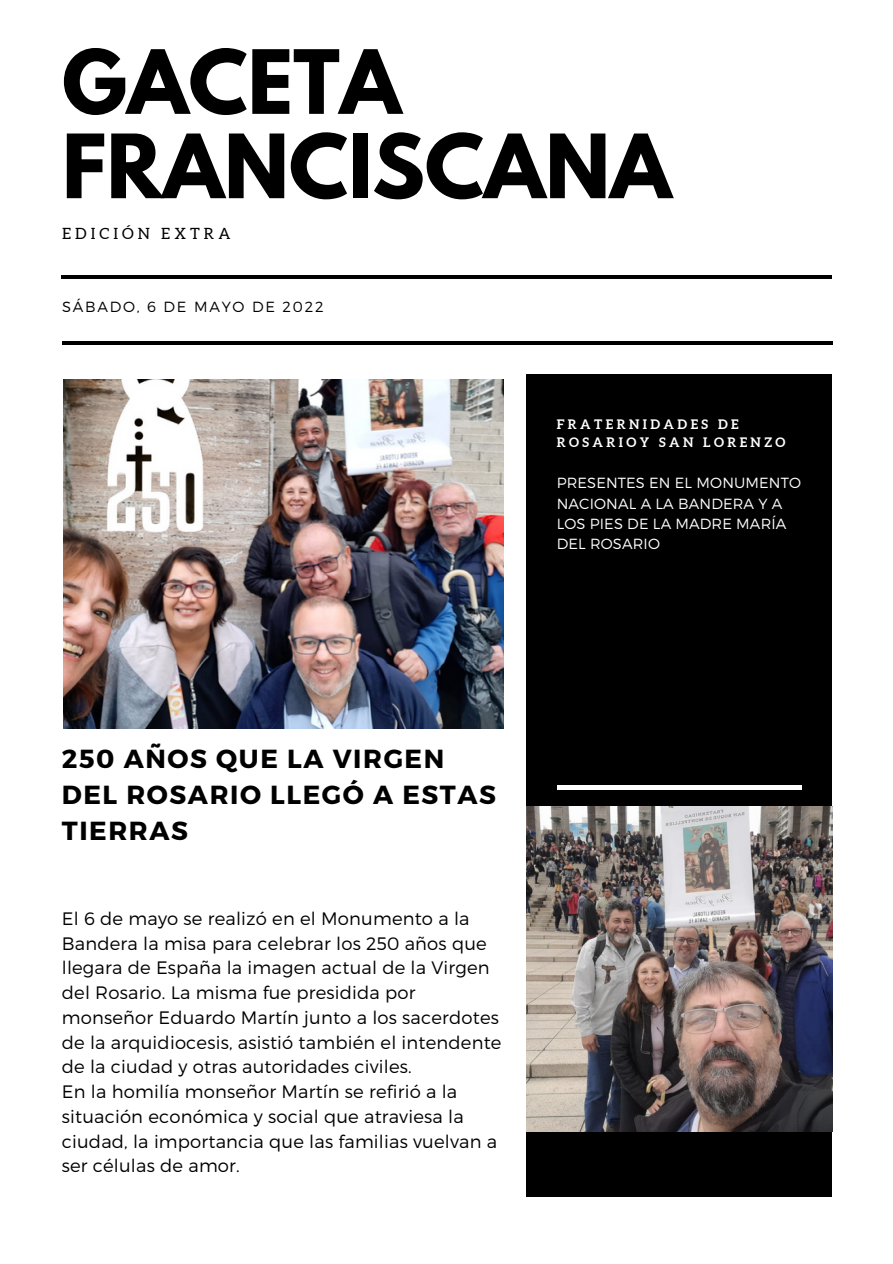
<style>
.page{position:relative;width:893px;height:1264px;background:#fff}
.page>*{position:absolute;margin:0;border:0;box-sizing:border-box;transform-origin:0 0}
.t1{font:700 78.3px "League Spartan";color:#000}
.t2{font:700 26.1px/36px "Montserrat";letter-spacing:.06em;color:#000}
.t3{font:300 18px/24.8px "Montserrat";letter-spacing:.01em;color:#000}
.t4{font:15.45px "Aleo";letter-spacing:.26em;color:#000}
.t5{font:300 14.7px/20.2px "Montserrat";letter-spacing:.01em;color:#fff}
.t6{font:300 14.7px "Montserrat";letter-spacing:.12em;color:#000}
.t7{font:700 13.05px/18px "Aleo";letter-spacing:.26em;color:#fff}
</style>
<div class="page">
<hr style="left:62px;top:275px;width:770px;height:4px;background:#000">
<hr style="left:62px;top:341px;width:770px;height:4px;background:#000">
<img style="left:64px;top:379px;width:439px;height:349px">
<div style="left:526px;top:375px;width:305px;height:821px;background:#000"></div>
<hr style="left:557px;top:785px;width:244px;height:4px;background:#fff">
<img style="left:526px;top:806px;width:306px;height:325px">
<p class="t1" style="left:62px;top:43px;width:341px">GACETA</p>
<p class="t1" style="left:62px;top:128px;width:611px">FRANCISCANA</p>
<p class="t4" style="left:62px;top:225px;width:170px">EDICIÓN EXTRA</p>
<p class="t6" style="left:62px;top:297px;width:263px">SÁBADO, 6 DE MAYO DE 2022</p>
<p class="t7" style="left:556px;top:415px;width:230px">FRATERNIDADES DE<br>ROSARIOY SAN LORENZO</p>
<p class="t5" style="left:556px;top:472px;width:246px">PRESENTES EN EL MONUMENTO<br>NACIONAL A LA BANDERA Y A<br>LOS PIES DE LA MADRE MARÍA<br>DEL ROSARIO</p>
<p class="t2" style="left:62px;top:739px;width:435px">250 AÑOS QUE LA VIRGEN<br>DEL ROSARIO LLEGÓ A ESTAS<br>TIERRAS</p>
<p class="t3" style="left:62px;top:905px;width:441px">El 6 de mayo se realizó en el Monumento a la Bandera la misa para celebrar los 250 años que llegara de España la imagen actual de la Virgen del Rosario. La misma fue presidida por monseñor Eduardo Martín junto a los sacerdotes de la arquidiocesis, asistió también el intendente de la ciudad y otras autoridades civiles.</p>
<p class="t3" style="left:62px;top:1078px;width:437px">En la homilía monseñor Martín se refirió a la situación económica y social que atraviesa la ciudad, la importancia que las familias vuelvan a ser células de amor.</p>
</div>
